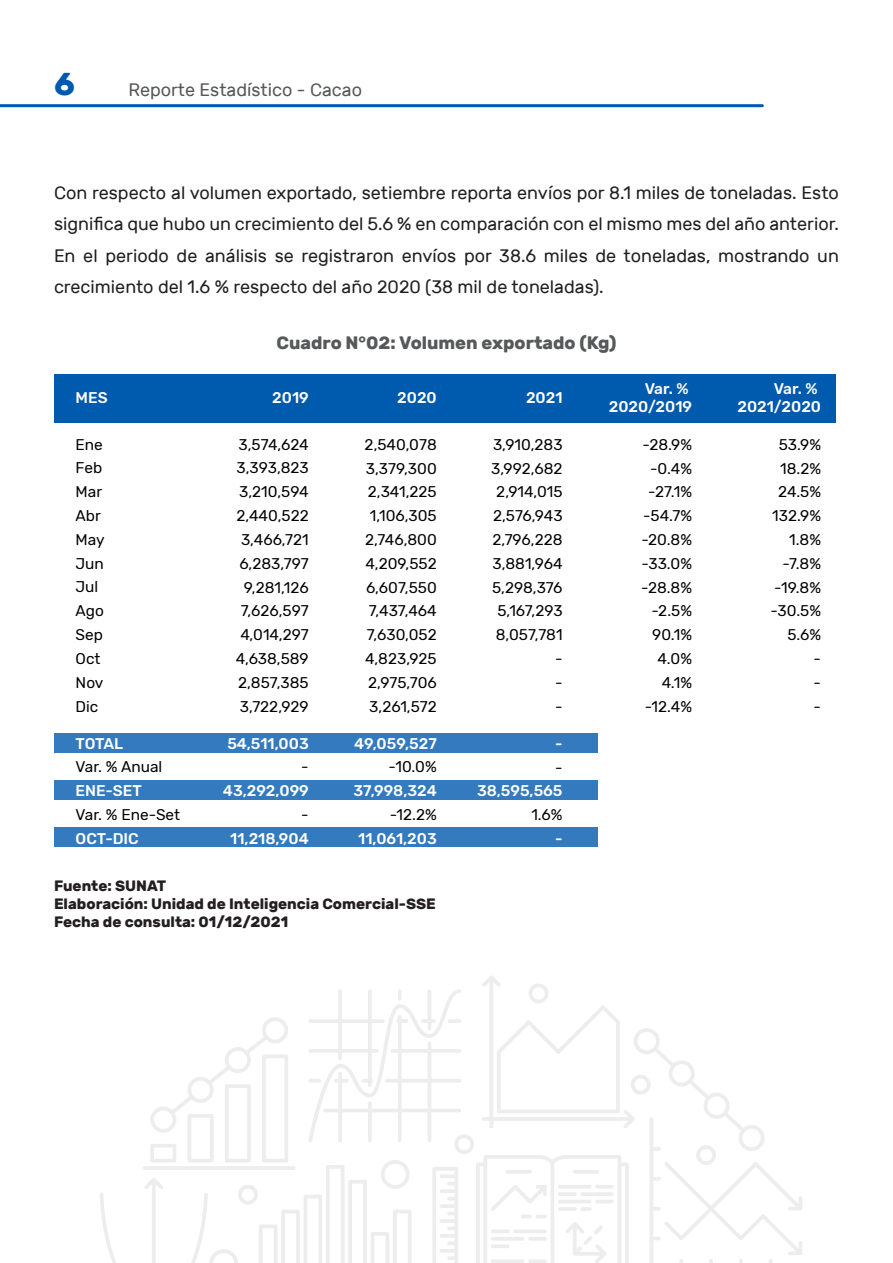
<style>
.page{position:relative;width:893px;height:1263px;background:#fff}
.page>*{position:absolute;margin:0;border:0;box-sizing:border-box;transform-origin:0 0}
.t1{font:700 31.5px "Rubik";color:#0059ad}
.t2{font:18px/31.5px "Rubik";color:#231f20;text-align:justify}
.t3{font:700 18px "Rubik";color:#57585a}
.t4{font:18px "Rubik";color:#57585a}
.t5{font:15.45px/23.9px "Rubik";color:#000;text-align:right}
.t6{font:500 15.45px/23.9px "Rubik";color:#fff;text-align:right}
.t7{font:700 15px "Rubik";color:#231f20}
.s1{font-weight:500;color:#fff}
.s2{font-weight:400;color:#000}
</style>
<div class="page">
<hr style="left:0;top:104px;width:762px;height:3px;background:#0059ad">
<svg style="left:100px;top:976px;width:702px;height:287px"></svg>
<div style="left:54px;top:374px;width:782px;height:49px;background:#005aae"></div>
<div style="left:54px;top:733px;width:544px;height:20px;background:#337bbe"></div>
<div style="left:54px;top:781px;width:544px;height:19px;background:#337bbe"></div>
<div style="left:54px;top:828px;width:544px;height:19px;background:#337bbe"></div>
<h1 class="t1" style="left:54px;top:66px;width:22px">6</h1>
<p class="t4" style="left:128px;top:79px;width:235px">Reporte Estadístico - Cacao</p>
<p class="t2" style="left:54px;top:177px;width:786px">Con respecto al volumen exportado, setiembre reporta envíos por 8.1 miles de toneladas. Esto significa que hubo un crecimiento del 5.6 % en comparación con el mismo mes del año anterior.<br>En el periodo de análisis se registraron envíos por 38.6 miles de toneladas, mostrando un crecimiento del 1.6 % respecto del año 2020 (38 mil de toneladas).</p>
<p class="t3" style="left:276px;top:332px;width:342px">Cuadro N°02: Volumen exportado (Kg)</p>
<p class="t6" style="left:76px;top:386px;width:34px">MES</p>
<p class="t6" style="left:272px;top:386px;width:38px">2019</p>
<p class="t6" style="left:397px;top:386px;width:41px">2020</p>
<p class="t6" style="left:526px;top:386px;width:38px">2021</p>
<p class="t6" style="left:609px;top:379px;width:85px;line-height:18.6px">Var. %<br>2020/2019</p>
<p class="t6" style="left:737px;top:379px;width:85px;line-height:18.6px">Var. %<br>2021/2020</p>
<p class="t5" style="left:76px;top:433px;width:31px;text-align:left">Ene<br>Feb<br>Mar<br>Abr<br>May<br>Jun<br>Jul<br>Ago<br>Sep<br>Oct<br>Nov<br>Dic</p>
<p class="t5" style="left:76px;top:732px;width:106px;text-align:left"><span class="s1">TOTAL<br></span>Var. % Anual<br><span class="s1">ENE-SET<br></span>Var. % Ene-Set<br><span class="s1">OCT-DIC</span></p>
<p class="t5" style="left:236px;top:433px;width:75px;text-align:center">3,574,624<br>3,393,823<br>3,210,594<br>2,440,522<br>3,466,721<br>6,283,797<br>9,281,126<br>7,626,597<br>4,014,297<br>4,638,589<br>2,857,385<br>3,722,929</p>
<p class="t6" style="left:223px;top:732px;width:87px">54,511,003 <span class="s2">-<br></span>43,292,099 <span class="s2">-<br></span>11,218,904</p>
<p class="t5" style="left:365px;top:433px;width:74px;text-align:justify">2,540,078<br>3,379,300<br>2,341,225<br>1,106,305<br>2,746,800<br>4,209,552<br>6,607,550<br>7,437,464<br>7,630,052<br>4,823,925<br>2,975,706<br>3,261,572</p>
<p class="t6" style="left:354px;top:732px;width:85px">49,059,527 <span class="s2">-10.0%<br></span>37,998,324 <span class="s2">-12.2%<br></span>11,061,203</p>
<p class="t7" style="left:54px;top:877px;width:114px">Fuente: SUNAT</p>
<p class="t7" style="left:54px;top:895px;width:383px">Elaboración: Unidad de Inteligencia Comercial-SSE</p>
<p class="t7" style="left:54px;top:913px;width:236px">Fecha de consulta: 01/12/2021</p>
<p class="t5" style="left:491px;top:433px;width:73px">3,910,283<br>3,992,682<br>2,914,015<br>2,576,943<br>2,796,228<br>3,881,964<br>5,298,376<br>5,167,293<br>8,057,781 -<br>-<br>-</p>
<p class="t6" style="left:477px;top:732px;width:87px">-<br><span class="s2">-<br></span>38,595,565<br><span class="s2">1.6%<br></span>-</p>
<p class="t5" style="left:641px;top:433px;width:52px">-28.9% -0.4% -27.1% -54.7% -20.8% -33.0% -28.8% -2.5%<br>90.1%<br>4.0%<br>4.1% -12.4%</p>
<p class="t5" style="left:770px;top:433px;width:52px">53.9%<br>18.2%<br>24.5%<br>132.9%<br>1.8% -7.8% -19.8% -30.5%<br>5.6%<br>-<br>-<br>-</p>
</div>
